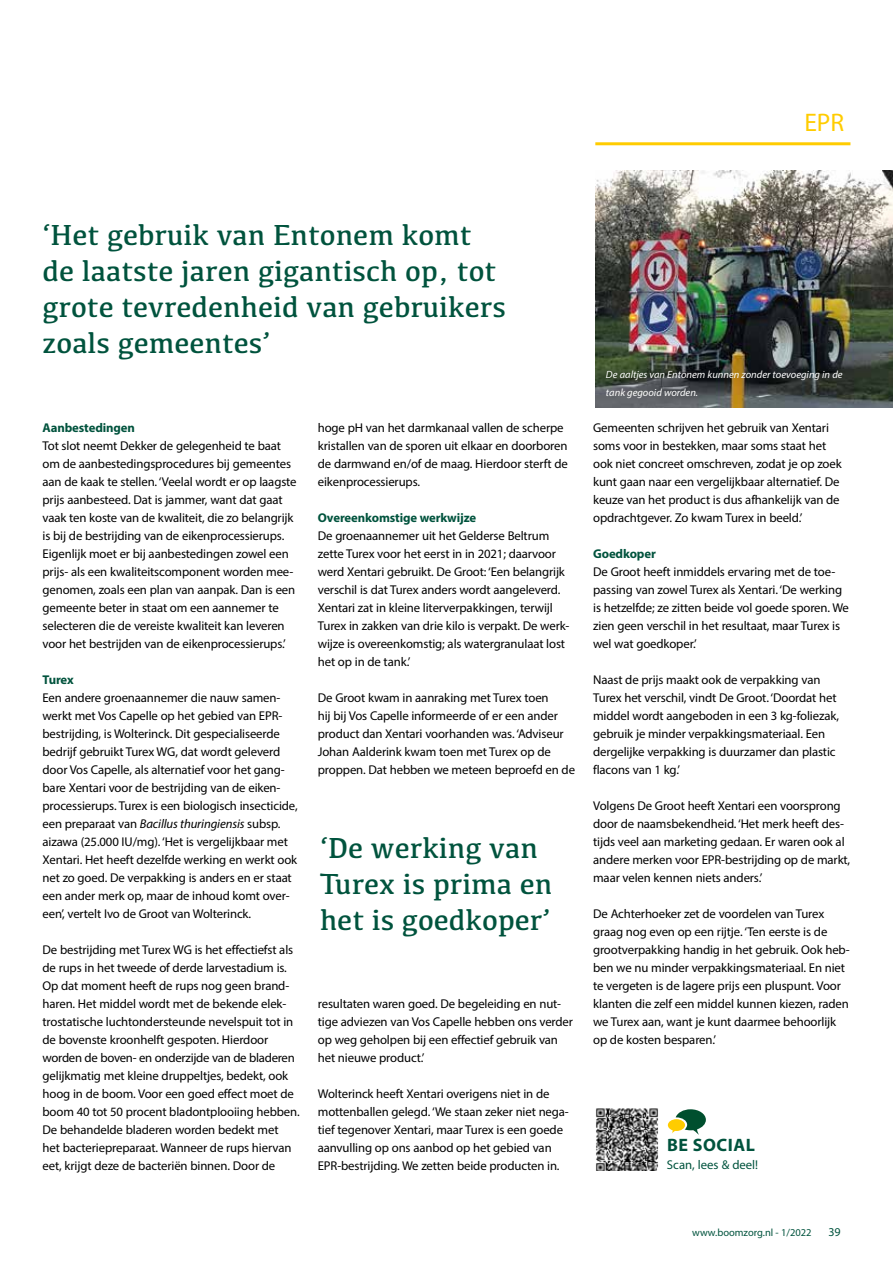
<style>
.page{position:relative;width:893px;height:1263px;background:#fff}
.page>*{position:absolute;margin:0;border:0;box-sizing:border-box;transform-origin:0 0}
.t1{font:30px/36px "Kefa";color:#00533d}
.t2{font:25.5px "Myriad Pro";color:#fc0}
.t3{font:700 18px "Myriad Pro";letter-spacing:.03em;color:#00533d}
.t4{font:12.75px/18px "Myriad Pro";letter-spacing:-.01em;color:#000}
.t5{font:700 12.75px "Myriad Pro";letter-spacing:-.01em;color:#00533d}
.t6{font:12.75px "Myriad Pro";color:#00533d}
.t7{font:12px "Myriad Pro";color:#00533d}
.t8{font:italic 10.5px/18px "Myriad Pro";color:#fff}
.t9{font:10.5px "Myriad Pro";color:#00533d}
.s1{font-style:italic}
</style>
<div class="page">
<hr style="left:595px;top:142px;width:255px;height:3px;background:#fc0">
<img style="left:595px;top:170px;width:298px;height:238px">
<img style="left:596px;top:1108px;width:63px;height:62px">
<svg style="left:668px;top:1109px;width:38px;height:26px"></svg>
<h2 class="t2" style="left:804px;top:107px;width:41px">EPR</h2>
<h1 class="t1" style="left:43px;top:216px;width:465px">‘Het gebruik van Entonem komt de laatste jaren gigantisch op, tot grote tevredenheid van gebruikers zoals gemeentes’</h1>
<p class="t5" style="left:43px;top:419px;width:94px">Aanbestedingen</p>
<p class="t4" style="left:43px;top:437px;width:256px">Tot slot neemt Dekker de gelegenheid te baat om de aanbestedingsprocedures bij gemeentes aan de kaak te stellen. ‘Veelal wordt er op laagste prijs aanbesteed. Dat is jammer, want dat gaat vaak ten koste van de kwaliteit, die zo belangrijk is bij de bestrijding van de eikenprocessierups.<br>Eigenlijk moet er bij aanbestedingen zowel een prijs- als een kwaliteitscomponent worden mee&shy;genomen, zoals een plan van aanpak. Dan is een gemeente beter in staat om een aannemer te selecteren die de vereiste kwaliteit kan leveren voor het bestrijden van de eikenprocessierups.’</p>
<p class="t5" style="left:43px;top:671px;width:33px">Turex</p>
<p class="t4" style="left:43px;top:689px;width:257px">Een andere groenaannemer die nauw samen&shy;werkt met Vos Capelle op het gebied van EPR&shy;bestrijding, is Wolterinck. Dit gespecialiseerde bedrijf gebruikt Turex WG, dat wordt geleverd door Vos Capelle, als alternatief voor het gang&shy;bare Xentari voor de bestrijding van de eiken&shy;processierups. Turex is een biologisch insecticide, een preparaat van <span class="s1">Bacillus thuringiensis</span> subsp. aizawa (25.000 IU/mg). ‘Het is vergelijkbaar met Xentari. Het heeft dezelfde werking en werkt ook net zo goed. De verpakking is anders en er staat een ander merk op, maar de inhoud komt over&shy;een’, vertelt Ivo de Groot van Wolterinck.</p>
<p class="t4" style="left:43px;top:941px;width:259px">De bestrijding met Turex WG is het effectiefst als de rups in het tweede of derde larvestadium is.<br>Op dat moment heeft de rups nog geen brand&shy;haren. Het middel wordt met de bekende elek&shy;trostatische luchtondersteunde nevelspuit tot in de bovenste kroonhelft gespoten. Hierdoor worden de boven- en onderzijde van de bladeren gelijkmatig met kleine druppeltjes, bedekt, ook hoog in de boom. Voor een goed effect moet de boom 40 tot 50 procent bladontplooiing hebben.<br>De behandelde bladeren worden bedekt met<br>het bacteriepreparaat. Wanneer de rups hiervan eet, krijgt deze de bacteriën binnen. Door de</p>
<p class="t4" style="left:318px;top:419px;width:252px">hoge pH van het darmkanaal vallen de scherpe kristallen van de sporen uit elkaar en doorboren de darmwand en/of de maag. Hierdoor sterft de eikenprocessierups.</p>
<p class="t5" style="left:318px;top:510px;width:160px">Overeenkomstige werkwijze</p>
<p class="t4" style="left:318px;top:527px;width:253px">De groenaannemer uit het Gelderse Beltrum zette Turex voor het eerst in in 2021; daarvoor werd Xentari gebruikt. De Groot: ‘Een belangrijk verschil is dat Turex anders wordt aangeleverd.<br>Xentari zat in kleine literverpakkingen, terwijl Turex in zakken van drie kilo is verpakt. De werk&shy;wijze is overeenkomstig; als watergranulaat lost het op in de tank.’</p>
<p class="t4" style="left:318px;top:689px;width:259px">De Groot kwam in aanraking met Turex toen<br>hij bij Vos Capelle informeerde of er een ander product dan Xentari voorhanden was. ‘Adviseur Johan Aalderink kwam toen met Turex op de proppen. Dat hebben we meteen beproefd en de</p>
<h1 class="t1" style="left:320px;top:829px;width:234px">‘De werking van<br>Turex is prima en het is goedkoper’</h1>
<p class="t4" style="left:318px;top:995px;width:257px">resultaten waren goed. De begeleiding en nut&shy;tige adviezen van Vos Capelle hebben ons verder op weg geholpen bij een effectief gebruik van het nieuwe product.’</p>
<p class="t4" style="left:318px;top:1085px;width:252px">Wolterinck heeft Xentari overigens niet in de mottenballen gelegd. ‘We staan zeker niet nega&shy;tief tegenover Xentari, maar Turex is een goede aanvulling op ons aanbod op het gebied van EPR-bestrijding. We zetten beide producten in.</p>
<p class="t8" style="left:606px;top:365px;width:238px">De aaltjes van Entonem kunnen zonder toevoeging in de tank gegooid worden.</p>
<p class="t4" style="left:593px;top:419px;width:250px">Gemeenten schrijven het gebruik van Xentari soms voor in bestekken, maar soms staat het ook niet concreet omschreven, zodat je op zoek kunt gaan naar een vergelijkbaar alternatief. De keuze van het product is dus afhankelijk van de opdrachtgever. Zo kwam Turex in beeld.’</p>
<p class="t5" style="left:593px;top:546px;width:64px">Goedkoper</p>
<p class="t4" style="left:593px;top:563px;width:257px">De Groot heeft inmiddels ervaring met de toe&shy;passing van zowel Turex als Xentari. ‘De werking is hetzelfde; ze zitten beide vol goede sporen. We zien geen verschil in het resultaat, maar Turex is wel wat goedkoper.’</p>
<p class="t4" style="left:593px;top:671px;width:247px">Naast de prijs maakt ook de verpakking van Turex het verschil, vindt De Groot. ‘Doordat het middel wordt aangeboden in een 3 kg-foliezak, gebruik je minder verpakkingsmateriaal. Een dergelijke verpakking is duurzamer dan plastic flacons van 1 kg.’</p>
<p class="t4" style="left:593px;top:797px;width:259px">Volgens De Groot heeft Xentari een voorsprong door de naamsbekendheid. ‘Het merk heeft des&shy;tijds veel aan marketing gedaan. Er waren ook al andere merken voor EPR-bestrijding op de markt, maar velen kennen niets anders.’</p>
<p class="t4" style="left:593px;top:905px;width:258px">De Achterhoeker zet de voordelen van Turex graag nog even op een rijtje. ‘Ten eerste is de grootverpakking handig in het gebruik. Ook heb&shy;ben we nu minder verpakkingsmateriaal. En niet te vergeten is de lagere prijs een pluspunt. Voor klanten die zelf een middel kunnen kiezen, raden we Turex aan, want je kunt daarmee behoorlijk op de kosten besparen.’</p>
<h3 class="t3" style="left:667px;top:1133px;width:89px">BE SOCIAL</h3>
<p class="t6" style="left:667px;top:1157px;width:93px">Scan, lees &amp; deel!</p>
<p class="t9" style="left:692px;top:1226px;width:121px">www.boomzorg.nl - 1/2022</p>
<p class="t7" style="left:828px;top:1224px;width:14px">39</p>
</div>
